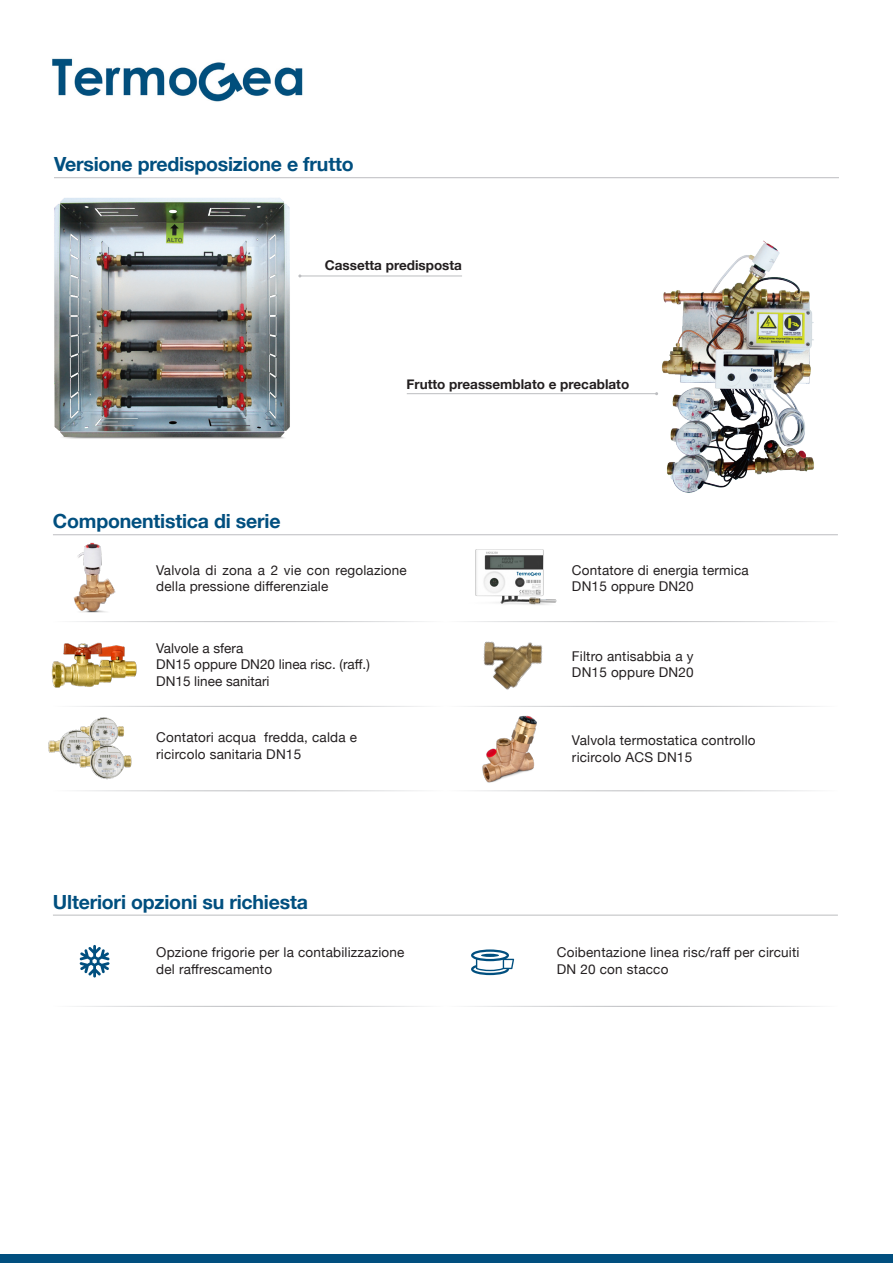
<style>
.page{position:relative;width:893px;height:1263px;background:#fff}
.page>*{position:absolute;margin:0;border:0;box-sizing:border-box;transform-origin:0 0}
.t1{font:700 19.5px "Helvetica Neue";letter-spacing:-.01em;color:#014f7f}
.t2{font:13.5px/16.5px "Helvetica Neue";letter-spacing:.015em;color:#231f20}
.t3{font:700 13.5px "Helvetica Neue";color:#231f20}
</style>
<div class="page">
<hr style="left:54px;top:177px;width:785px;height:1px;background:#bcbdc0">
<hr style="left:300px;top:276px;width:162px;height:1px;background:#bcbdc0">
<hr style="left:407px;top:393px;width:250px;height:1px;background:#bcbdc0">
<img style="left:90px;top:717px;width:34px;height:24px">
<img style="left:48px;top:726px;width:55px;height:39px">
<img style="left:78px;top:741px;width:54px;height:39px">
<img style="left:483px;top:641px;width:60px;height:49px">
<img style="left:475px;top:549px;width:82px;height:56px">
<img style="left:482px;top:715px;width:55px;height:68px">
<img style="left:74px;top:542px;width:42px;height:71px">
<hr style="left:53px;top:534px;width:785px;height:1px;background:#bcbdc0">
<img style="left:117px;top:645px;width:20px;height:33px">
<img style="left:51px;top:642px;width:66px;height:46px">
<hr style="left:53px;top:915px;width:785px;height:1px;background:#bcbdc0">
<svg style="left:471px;top:949px;width:43px;height:26px"></svg>
<svg style="left:80px;top:945px;width:30px;height:32px"></svg>
<img style="left:54px;top:177px;width:274px;height:262px">
<img style="left:655px;top:240px;width:159px;height:253px">
<div style="left:0;top:1254px;width:893px;height:9px;background:#014f7f"></div>
<img style="left:52px;top:58px;width:251px;height:44px">
<p class="t1" style="left:54px;top:149px;width:301px">Versione predisposizione e frutto</p>
<p class="t3" style="left:325px;top:255px;width:139px">Cassetta predisposta</p>
<p class="t1" style="left:53px;top:506px;width:229px">Componentistica di serie</p>
<p class="t3" style="left:406px;top:373px;width:224px">Frutto preassemblato e precablato</p>
<p class="t2" style="left:156px;top:563px;width:252px">Valvola di zona a 2 vie con regolazione della pressione differenziale</p>
<p class="t2" style="left:572px;top:563px;width:178px">Contatore di energia termica</p>
<p class="t2" style="left:572px;top:579px;width:123px">DN15 oppure DN20</p>
<p class="t2" style="left:156px;top:640px;width:88px">Valvole a sfera</p>
<p class="t2" style="left:156px;top:657px;width:215px">DN15 oppure DN20 linea risc. (raff.)</p>
<p class="t2" style="left:156px;top:673px;width:115px">DN15 linee sanitari</p>
<p class="t2" style="left:156px;top:730px;width:202px">Contatori acqua fredda, calda e</p>
<p class="t2" style="left:156px;top:746px;width:146px">ricircolo sanitaria DN15</p>
<p class="t1" style="left:53px;top:886px;width:256px">Ulteriori opzioni su richiesta</p>
<p class="t2" style="left:156px;top:945px;width:250px">Opzione frigorie per la contabilizzazione</p>
<p class="t2" style="left:156px;top:961px;width:117px">del raffrescamento</p>
<p class="t2" style="left:572px;top:648px;width:123px">Filtro antisabbia a y</p>
<p class="t2" style="left:572px;top:665px;width:123px">DN15 oppure DN20</p>
<p class="t2" style="left:572px;top:733px;width:185px">Valvola termostatica controllo</p>
<p class="t2" style="left:572px;top:750px;width:122px">ricircolo ACS DN15</p>
<p class="t2" style="left:557px;top:945px;width:244px">Coibentazione linea risc/raff per circuiti</p>
<p class="t2" style="left:557px;top:961px;width:113px">DN 20 con stacco</p>
</div>
